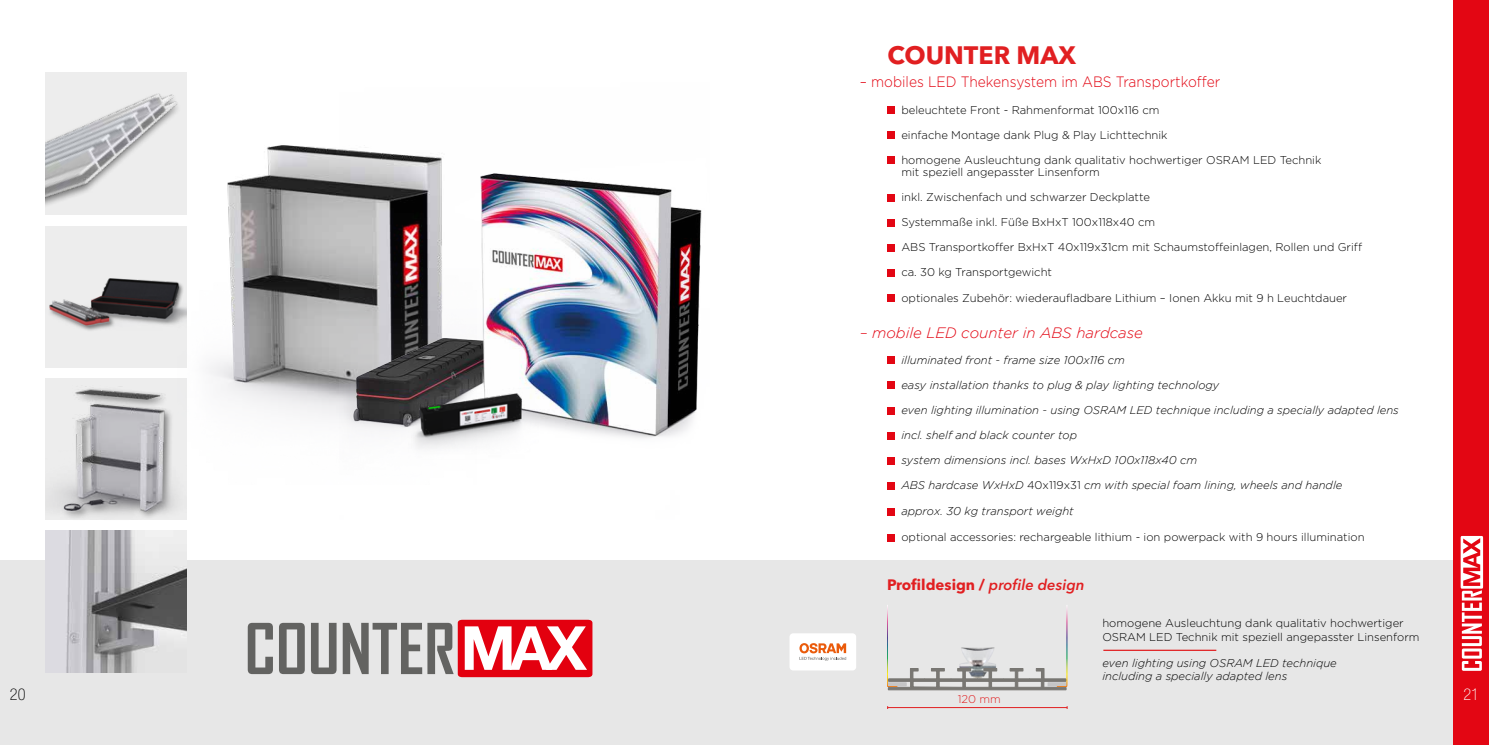
<style>
.page{position:relative;width:1489px;height:745px;background:#fff}
.page>*{position:absolute;margin:0;border:0;box-sizing:border-box;transform-origin:0 0}
.t1{font:700 25px "Avenir Next LT Pro";color:#e11f21}
.t2{font:100 condensed 16.25px "Helvetica Neue LT Pro";color:#000}
.t3{font:100 condensed 16.25px "Helvetica Neue LT Pro";color:#fff}
.t4{font:300 15px "Gotham";color:#e30613;scale:.92 1}
.t5{font:italic 300 15px "Gotham";color:#e30613}
.t6{font:700 15px "Avenir Next LT Pro";color:#e11f21}
.t7{font:300 11.25px/12.5px "Gotham";color:#000}
.t8{font:italic 300 11.25px/12.5px "Gotham";color:#000}
.t9{font:300 11.25px "Gotham";color:#e11f21}
.s1{font-style:normal}
.s2{font-weight:600;font-style:italic}
</style>
<div class="page">
<div style="left:0;top:560px;width:1488px;height:184px;background:#e7e7e7"></div>
<div style="left:1453px;top:0;width:35px;height:744px;background:#e30613"></div>
<div style="left:887px;top:107px;width:7px;height:7px;background:#e30613"></div>
<div style="left:887px;top:132px;width:7px;height:7px;background:#e30613"></div>
<div style="left:887px;top:157px;width:7px;height:7px;background:#e30613"></div>
<div style="left:887px;top:194px;width:7px;height:7px;background:#e30613"></div>
<div style="left:887px;top:219px;width:7px;height:7px;background:#e30613"></div>
<div style="left:887px;top:244px;width:7px;height:7px;background:#e30613"></div>
<div style="left:887px;top:269px;width:7px;height:7px;background:#e30613"></div>
<div style="left:887px;top:294px;width:7px;height:7px;background:#e30613"></div>
<div style="left:887px;top:356px;width:7px;height:8px;background:#e30613"></div>
<div style="left:887px;top:381px;width:7px;height:8px;background:#e30613"></div>
<div style="left:887px;top:406px;width:7px;height:8px;background:#e30613"></div>
<div style="left:887px;top:431px;width:7px;height:8px;background:#e30613"></div>
<div style="left:887px;top:456px;width:7px;height:8px;background:#e30613"></div>
<div style="left:887px;top:481px;width:7px;height:8px;background:#e30613"></div>
<div style="left:887px;top:507px;width:7px;height:8px;background:#e30613"></div>
<div style="left:887px;top:533px;width:7px;height:8px;background:#e30613"></div>
<div style="left:789px;top:633px;width:67px;height:37px;background:#fff;border-radius:4px"></div>
<svg style="left:799px;top:643px;width:47px;height:17px"></svg>
<svg style="left:1460px;top:536px;width:22px;height:134px"></svg>
<svg style="left:248px;top:622px;width:25px;height:51px"></svg>
<svg style="left:279px;top:622px;width:26px;height:51px"></svg>
<svg style="left:311px;top:622px;width:25px;height:51px"></svg>
<svg style="left:343px;top:619px;width:249px;height:57px"></svg>
<img style="left:45px;top:378px;width:142px;height:141px">
<img style="left:45px;top:530px;width:142px;height:142px">
<div style="left:45px;top:225px;width:142px;height:142px;background:#ededed"></div>
<img style="left:45px;top:225px;width:132px;height:106px">
<img style="left:177px;top:145px;width:162px;height:339px">
<img style="left:339px;top:149px;width:363px;height:289px">
<hr style="left:1103px;top:649px;width:113px;height:1px;background:#e11f21">
<hr style="left:887px;top:706px;width:180px;height:1px;background:#e11f21">
<svg style="left:887px;top:605px;width:180px;height:85px"></svg>
<img style="left:45px;top:72px;width:142px;height:143px">
<img style="left:408px;top:337px;width:131px;height:112px">
<h1 class="t1" style="left:887px;top:40px;width:190px">COUNTER MAX</h1>
<h3 class="t4" style="left:859px;top:74px;width:393px">– mobiles LED Thekensystem im ABS Transportkoffer</h3>
<p class="t7" style="left:901px;top:103px;width:259px">beleuchtete Front - Rahmenformat 100x116 cm</p>
<p class="t7" style="left:901px;top:128px;width:268px">einfache Montage dank Plug &amp; Play Lichttechnik</p>
<p class="t7" style="left:901px;top:153px;width:421px">homogene Ausleuchtung dank qualitativ hochwertiger OSRAM LED Technik mit speziell angepasster Linsenform</p>
<p class="t7" style="left:901px;top:191px;width:250px">inkl. Zwischenfach und schwarzer Deckplatte</p>
<p class="t7" style="left:901px;top:216px;width:255px">Systemmaße inkl. Füße BxHxT 100x118x40 cm</p>
<p class="t7" style="left:901px;top:241px;width:462px">ABS Transportkoffer BxHxT 40x119x31cm mit Schaumstoffeinlagen, Rollen und Griff</p>
<p class="t7" style="left:901px;top:266px;width:152px">ca. 30 kg Transportgewicht</p>
<p class="t7" style="left:901px;top:291px;width:447px">optionales Zubehör: wiederaufladbare Lithium – Ionen Akku mit 9 h Leuchtdauer</p>
<h3 class="t5" style="left:859px;top:324px;width:285px">– mobile LED counter in ABS hardcase</h3>
<p class="t8" style="left:901px;top:353px;width:225px">illuminated front - frame size 100x116 cm</p>
<p class="t8" style="left:901px;top:378px;width:319px">easy installation thanks to plug &amp; play lighting technology</p>
<p class="t8" style="left:901px;top:403px;width:499px">even lighting illumination - using OSRAM LED technique including a specially adapted lens</p>
<p class="t8" style="left:901px;top:428px;width:177px">incl. shelf and black counter top</p>
<p class="t8" style="left:901px;top:453px;width:297px">system dimensions incl. bases WxHxD 100x118x40 cm</p>
<p class="t8" style="left:901px;top:478px;width:442px">ABS hardcase WxHxD <span class="s1">40x119x31</span> cm with special foam lining, wheels and handle</p>
<p class="t8" style="left:901px;top:504px;width:174px">approx. 30 kg transport weight</p>
<p class="t7" style="left:901px;top:530px;width:465px">optional accessories: rechargeable lithium - ion powerpack with 9 hours illumination</p>
<h3 class="t6" style="left:887px;top:575px;width:199px">Profildesign / <span class="s2">profile design</span></h3>
<p class="t7" style="left:1102px;top:616px;width:318px;line-height:13.5px">homogene Ausleuchtung dank qualitativ hochwertiger<br>OSRAM LED Technik mit speziell angepasster Linsenform</p>
<p class="t8" style="left:1102px;top:656px;width:236px">even lighting using OSRAM LED technique including a specially adapted lens</p>
<h2 class="t2" style="left:10px;top:684px;width:17px">20</h2>
<h2 class="t3" style="left:1463px;top:684px;width:17px">21</h2>
<p class="t9" style="left:957px;top:692px;width:45px">120 mm</p>
</div>
